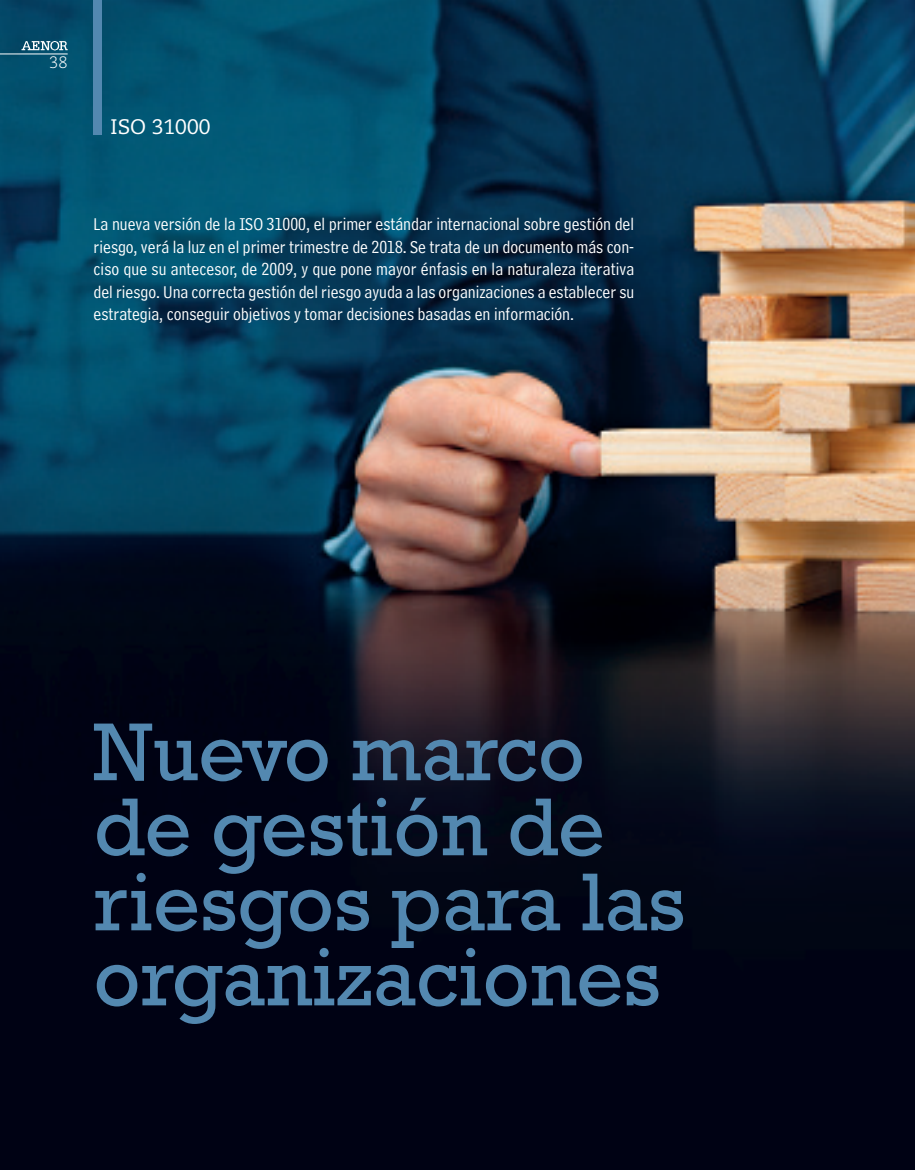
<style>
.page{position:relative;width:915px;height:1170px;background:#fff}
.page>*{position:absolute;margin:0;border:0;box-sizing:border-box;transform-origin:0 0}
._02_TITULAR_TEMAS{font:83.4px/75px "Rockwell Std";color:#5388b0}
.t1{font:21px "Caecilia LT Std";color:#fff}
._03_ENTRADILLA{font:18px/22.5px "Bell Centennial Address";color:#fff;text-align:justify}
.t2{font:300 16.5px "Caecilia LT Std";color:#fff}
</style>
<div class="page">
<img style="left:0;top:0;width:914px;height:1169px">
<hr style="left:0;top:54px;width:68px;height:1px;background:#fff">
<svg style="left:22px;top:41px;width:46px;height:10px"></svg>
<div style="left:94px;top:0;width:8px;height:134px;background:#5388b0"></div>
<p class="t2" style="left:49px;top:53px;width:20px">38</p>
<p class="t1" style="left:111px;top:115px;width:101px">ISO 31000</p>
<p class="_03_ENTRADILLA" style="left:94px;top:213px;width:542px">La nueva versión de la ISO 31000, el primer estándar internacional sobre gestión del riesgo, verá la luz en el primer trimestre de 2018. Se trata de un documento más con&shy;ciso que su antecesor, de 2009, y que pone mayor énfasis en la naturaleza iterativa del riesgo. Una correcta gestión del riesgo ayuda a las organizaciones a establecer su estrategia, conseguir objetivos y tomar decisiones basadas en información.</p>
<p class="_02_TITULAR_TEMAS" style="left:94px;top:713px;width:593px">Nuevo marco de gestión de riesgos para las organizaciones</p>
</div>
